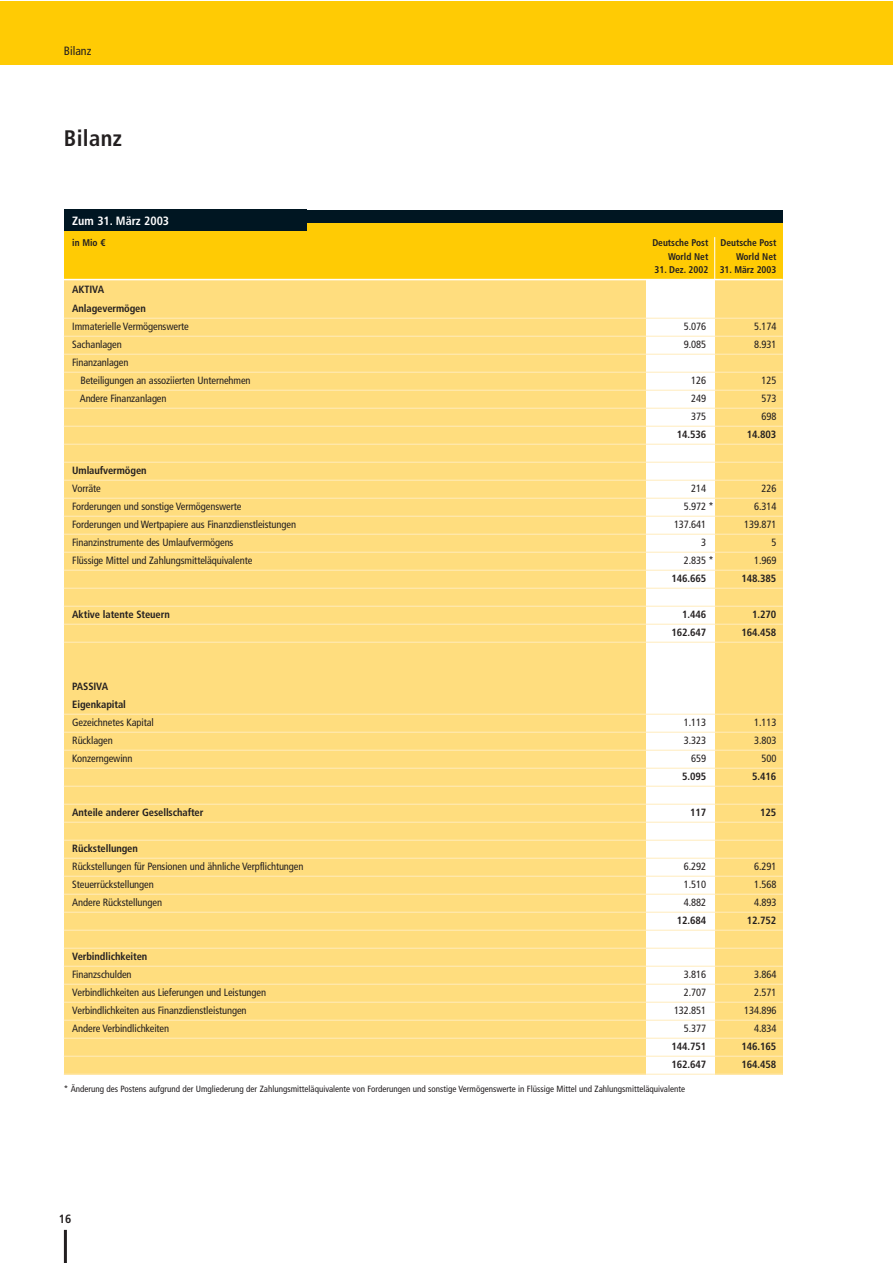
<style>
.page{position:relative;width:893px;height:1263px;background:#fff}
.page>*{position:absolute;margin:0;border:0;box-sizing:border-box;transform-origin:0 0}
.t1{font:700 condensed 22.5px "Frutiger LT";letter-spacing:.015em;color:#231f20}
.t2{font:700 condensed 12px "Frutiger LT";color:#fff}
.t3{font:condensed 12px "Frutiger LT";color:#231f20}
.t4{font:700 condensed 12px "Frutiger LT";color:#231f20}
.t5{font:condensed 10.5px/18px "Frutiger LT";letter-spacing:-.01em;color:#231f20}
.t6{font:700 condensed 10.5px/19.5px "Frutiger LT";letter-spacing:-.01em;color:#231f20}
.t7{font:700 condensed 9.75px/13.5px "Frutiger LT";color:#231f20}
.t8{font:condensed 9px "Frutiger LT";color:#231f20}
</style>
<div class="page">
<div style="left:0;top:2px;width:892px;height:63px;background:#ffcb04"></div>
<hr style="left:64px;top:1230px;width:3px;height:33px;background:#231f20">
<div style="left:64px;top:280px;width:718px;height:794px;background:#ffdd7e"></div>
<div style="left:64px;top:221px;width:718px;height:58px;background:#ffcb04"></div>
<hr style="left:714px;top:237px;width:1px;height:43px;background:#fff">
<div style="left:646px;top:280px;width:68px;height:799px;background:#fff"></div>
<div style="left:64px;top:210px;width:718px;height:13px;background:#001622"></div>
<div style="left:64px;top:210px;width:242px;height:21px;background:#001622"></div>
<hr style="left:64px;top:318px;width:718px;height:1px;background:#ffecbc">
<hr style="left:64px;top:336px;width:718px;height:1px;background:#ffecbc">
<hr style="left:64px;top:354px;width:718px;height:1px;background:#ffecbc">
<hr style="left:64px;top:372px;width:718px;height:1px;background:#ffecbc">
<hr style="left:64px;top:390px;width:718px;height:1px;background:#ffecbc">
<hr style="left:64px;top:408px;width:718px;height:1px;background:#ffecbc">
<hr style="left:64px;top:426px;width:718px;height:1px;background:#ffecbc">
<hr style="left:64px;top:444px;width:718px;height:1px;background:#ffecbc">
<hr style="left:64px;top:462px;width:718px;height:1px;background:#ffecbc">
<hr style="left:64px;top:480px;width:718px;height:1px;background:#ffecbc">
<hr style="left:64px;top:498px;width:718px;height:1px;background:#ffecbc">
<hr style="left:64px;top:516px;width:718px;height:1px;background:#ffecbc">
<hr style="left:64px;top:534px;width:718px;height:1px;background:#ffecbc">
<hr style="left:64px;top:552px;width:718px;height:1px;background:#ffecbc">
<hr style="left:64px;top:570px;width:718px;height:1px;background:#ffecbc">
<hr style="left:64px;top:588px;width:718px;height:1px;background:#ffecbc">
<hr style="left:64px;top:606px;width:718px;height:1px;background:#ffecbc">
<hr style="left:64px;top:624px;width:718px;height:1px;background:#ffecbc">
<hr style="left:64px;top:642px;width:718px;height:1px;background:#ffecbc">
<hr style="left:64px;top:714px;width:718px;height:1px;background:#ffecbc">
<hr style="left:64px;top:732px;width:718px;height:1px;background:#ffecbc">
<hr style="left:64px;top:750px;width:718px;height:1px;background:#ffecbc">
<hr style="left:64px;top:768px;width:718px;height:1px;background:#ffecbc">
<hr style="left:64px;top:786px;width:718px;height:1px;background:#ffecbc">
<hr style="left:64px;top:804px;width:718px;height:1px;background:#ffecbc">
<hr style="left:64px;top:822px;width:718px;height:1px;background:#ffecbc">
<hr style="left:64px;top:840px;width:718px;height:1px;background:#ffecbc">
<hr style="left:64px;top:858px;width:718px;height:1px;background:#ffecbc">
<hr style="left:64px;top:876px;width:718px;height:1px;background:#ffecbc">
<hr style="left:64px;top:894px;width:718px;height:1px;background:#ffecbc">
<hr style="left:64px;top:912px;width:718px;height:1px;background:#ffecbc">
<hr style="left:64px;top:930px;width:718px;height:1px;background:#ffecbc">
<hr style="left:64px;top:948px;width:718px;height:1px;background:#ffecbc">
<hr style="left:64px;top:966px;width:718px;height:1px;background:#ffecbc">
<hr style="left:64px;top:984px;width:718px;height:1px;background:#ffecbc">
<hr style="left:64px;top:1002px;width:718px;height:1px;background:#ffecbc">
<hr style="left:64px;top:1020px;width:718px;height:1px;background:#ffecbc">
<hr style="left:64px;top:1038px;width:718px;height:1px;background:#ffecbc">
<hr style="left:64px;top:1056px;width:718px;height:1px;background:#ffecbc">
<hr style="left:64px;top:1074px;width:718px;height:1px;background:#ffecbc">
<p class="t3" style="left:64px;top:46px;width:29px">Bilanz</p>
<h1 class="t1" style="left:64px;top:130px;width:60px">Bilanz</h1>
<p class="t2" style="left:72px;top:216px;width:98px">Zum 31. März 2003</p>
<p class="t7" style="left:72px;top:237px;width:34px">in Mio €</p>
<p class="t7" style="left:668px;top:237px;width:110px;text-indent:-16px">Deutsche Post Deutsche Post<br>World Net</p>
<p class="t7" style="left:736px;top:251px;width:42px">World Net</p>
<p class="t7" style="left:654px;top:264px;width:123px">31. Dez. 2002 31. März 2003</p>
<p class="t6" style="left:72px;top:281px;width:75px">AKTIVA<br>Anlagevermögen</p>
<p class="t5" style="left:72px;top:319px;width:118px">Immaterielle Vermögenswerte</p>
<p class="t5" style="left:684px;top:319px;width:24px">5.076</p>
<p class="t5" style="left:754px;top:319px;width:24px">5.174</p>
<p class="t5" style="left:72px;top:337px;width:51px">Sachanlagen</p>
<p class="t5" style="left:684px;top:337px;width:24px">9.085</p>
<p class="t5" style="left:754px;top:337px;width:24px">8.931</p>
<p class="t5" style="left:80px;top:355px;width:172px;text-indent:-8px">Finanzanlagen<br>Beteiligungen an assoziierten Unternehmen</p>
<p class="t5" style="left:691px;top:373px;width:16px">126</p>
<p class="t5" style="left:761px;top:373px;width:16px">125</p>
<p class="t5" style="left:80px;top:391px;width:88px">Andere Finanzanlagen</p>
<p class="t5" style="left:691px;top:391px;width:16px">249</p>
<p class="t5" style="left:761px;top:391px;width:16px">573</p>
<p class="t5" style="left:691px;top:409px;width:16px">375</p>
<p class="t5" style="left:761px;top:409px;width:16px">698</p>
<p class="t6" style="left:676px;top:426px;width:31px">14.536</p>
<p class="t6" style="left:746px;top:426px;width:31px">14.803</p>
<p class="t6" style="left:72px;top:462px;width:76px">Umlaufvermögen</p>
<p class="t5" style="left:72px;top:481px;width:30px">Vorräte</p>
<p class="t5" style="left:691px;top:481px;width:16px">214</p>
<p class="t5" style="left:761px;top:481px;width:16px">226</p>
<p class="t5" style="left:72px;top:499px;width:171px">Forderungen und sonstige Vermögenswerte</p>
<p class="t5" style="left:684px;top:499px;width:31px">5.972 *</p>
<p class="t5" style="left:754px;top:499px;width:24px">6.314</p>
<p class="t5" style="left:72px;top:517px;width:225px">Forderungen und Wertpapiere aus Finanzdienstleistungen</p>
<p class="t5" style="left:674px;top:517px;width:34px">137.641</p>
<p class="t5" style="left:744px;top:517px;width:34px">139.871</p>
<p class="t5" style="left:72px;top:535px;width:163px">Finanzinstrumente des Umlaufvermögens</p>
<p class="t5" style="left:701px;top:535px;width:7px">3</p>
<p class="t5" style="left:771px;top:535px;width:7px">5</p>
<p class="t5" style="left:72px;top:553px;width:182px">Flüssige Mittel und Zahlungsmitteläquivalente</p>
<p class="t5" style="left:684px;top:553px;width:31px">2.835 *</p>
<p class="t5" style="left:754px;top:553px;width:24px">1.969</p>
<p class="t6" style="left:671px;top:570px;width:36px">146.665</p>
<p class="t6" style="left:741px;top:570px;width:36px">148.385</p>
<p class="t6" style="left:72px;top:606px;width:99px">Aktive latente Steuern</p>
<p class="t6" style="left:682px;top:606px;width:26px">1.446</p>
<p class="t6" style="left:752px;top:606px;width:26px">1.270</p>
<p class="t6" style="left:671px;top:624px;width:36px">162.647</p>
<p class="t6" style="left:741px;top:624px;width:36px">164.458</p>
<p class="t6" style="left:72px;top:679px;width:55px;line-height:18px">PASSIVA<br>Eigenkapital</p>
<p class="t5" style="left:72px;top:715px;width:83px">Gezeichnetes Kapital</p>
<p class="t5" style="left:684px;top:715px;width:24px">1.113</p>
<p class="t5" style="left:754px;top:715px;width:24px">1.113</p>
<p class="t5" style="left:72px;top:733px;width:42px">Rücklagen</p>
<p class="t5" style="left:684px;top:733px;width:24px">3.323</p>
<p class="t5" style="left:754px;top:733px;width:24px">3.803</p>
<p class="t5" style="left:72px;top:751px;width:62px">Konzerngewinn</p>
<p class="t5" style="left:691px;top:751px;width:16px">659</p>
<p class="t5" style="left:761px;top:751px;width:16px">500</p>
<p class="t6" style="left:682px;top:768px;width:26px">5.095</p>
<p class="t6" style="left:752px;top:768px;width:26px">5.416</p>
<p class="t6" style="left:72px;top:804px;width:133px">Anteile anderer Gesellschafter</p>
<p class="t6" style="left:690px;top:804px;width:18px">117</p>
<p class="t6" style="left:760px;top:804px;width:18px">125</p>
<p class="t6" style="left:72px;top:840px;width:67px">Rückstellungen</p>
<p class="t5" style="left:72px;top:859px;width:233px">Rückstellungen für Pensionen und ähnliche Verpflichtungen</p>
<p class="t5" style="left:684px;top:859px;width:24px">6.292</p>
<p class="t5" style="left:754px;top:859px;width:24px">6.291</p>
<p class="t5" style="left:72px;top:877px;width:83px">Steuerrückstellungen</p>
<p class="t5" style="left:684px;top:877px;width:24px">1.510</p>
<p class="t5" style="left:754px;top:877px;width:24px">1.568</p>
<p class="t5" style="left:72px;top:895px;width:91px">Andere Rückstellungen</p>
<p class="t5" style="left:684px;top:895px;width:24px">4.882</p>
<p class="t5" style="left:754px;top:895px;width:24px">4.893</p>
<p class="t6" style="left:676px;top:912px;width:31px">12.684</p>
<p class="t6" style="left:746px;top:912px;width:31px">12.752</p>
<p class="t6" style="left:72px;top:948px;width:77px">Verbindlichkeiten</p>
<p class="t5" style="left:72px;top:967px;width:61px">Finanzschulden</p>
<p class="t5" style="left:684px;top:967px;width:24px">3.816</p>
<p class="t5" style="left:754px;top:967px;width:24px">3.864</p>
<p class="t5" style="left:72px;top:985px;width:195px">Verbindlichkeiten aus Lieferungen und Leistungen</p>
<p class="t5" style="left:684px;top:985px;width:24px">2.707</p>
<p class="t5" style="left:754px;top:985px;width:24px">2.571</p>
<p class="t5" style="left:72px;top:1003px;width:176px">Verbindlichkeiten aus Finanzdienstleistungen</p>
<p class="t5" style="left:674px;top:1003px;width:34px">132.851</p>
<p class="t5" style="left:744px;top:1003px;width:34px">134.896</p>
<p class="t5" style="left:72px;top:1021px;width:98px">Andere Verbindlichkeiten</p>
<p class="t5" style="left:684px;top:1021px;width:24px">5.377</p>
<p class="t5" style="left:754px;top:1021px;width:24px">4.834</p>
<p class="t6" style="left:671px;top:1038px;width:36px">144.751</p>
<p class="t6" style="left:741px;top:1038px;width:36px">146.165</p>
<p class="t6" style="left:671px;top:1056px;width:36px">162.647</p>
<p class="t6" style="left:741px;top:1056px;width:36px">164.458</p>
<p class="t8" style="left:64px;top:1086px;width:622px">* Änderung des Postens aufgrund der Umgliederung der Zahlungsmitteläquivalente von Forderungen und sonstige Vermögenswerte in Flüssige Mittel und Zahlungsmitteläquivalente</p>
<p class="t4" style="left:59px;top:1215px;width:14px">16</p>
</div>
